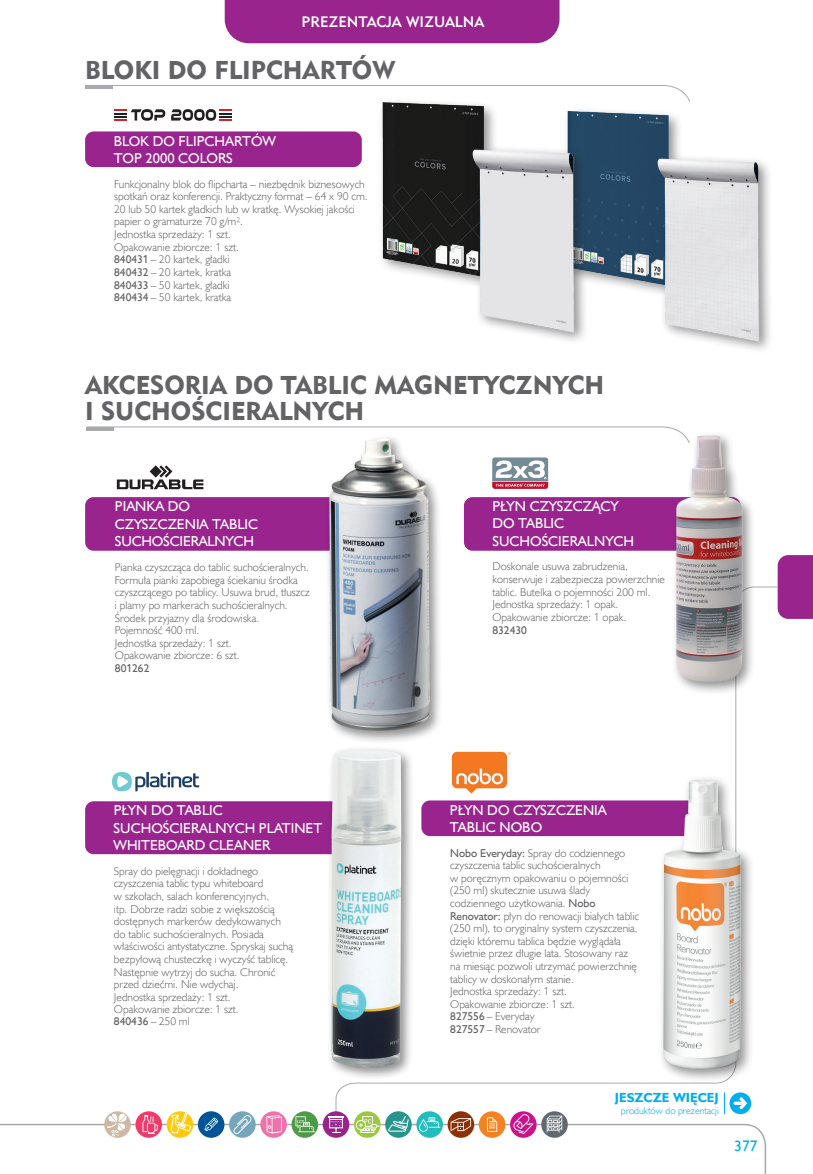
<style>
.page{position:relative;width:813px;height:1174px;background:#fff}
.page>*{position:absolute;margin:0;border:0;box-sizing:border-box;transform-origin:0 0}
.SPIS_TRŚCI_OK{font:25.65px/25.5px "Geometric 415 Blk EU";color:#636366}
.Rozdziały_nie_do_spisu{font:25.65px "Geometric 415 Blk EU";color:#636366}
.t1{font:15.3px "Humanst 521 EU";color:#00aeef}
.t2{font:15.15px "Geometric 415 Md EU";color:#fff}
.opis_produktów{font:14.4px/17.2px "Humanst 521 EU";color:#fff}
.Nazwa_modułu_A{font:14.4px/17.2px "Humanst 521 EU";color:#fff}
.Nazwa_modułu_B{font:14.4px "Humanst 521 EU";color:#fff}
.Nazwa_modułu_C{font:14.4px "Humanst 521 EU";color:#fff}
.t3{font:700 13.2px "Humanst 521 EU";color:#00aeef}
.opis_produktów-2{font:11.4px/12.6px "Humanst 521 Lt EU";color:#636366}
.opis_produktów-3{font:11.4px "Humanst 521 EU";color:#636366}
.t4{font:9.9px "Humanst 521 Lt EU";color:#00aeef}
.s1{font-family:"Humanst 521 EU"}
.s2{font-family:"Humanst 521 Lt EU"}
</style>
<div class="page">
<div style="left:224px;top:0;width:335px;height:43px;background:#99248e"></div>
<svg style="left:85px;top:85px;width:605px;height:17px"></svg>
<hr style="left:85px;top:86px;width:28px;height:3px;background:#a8a9ad">
<svg style="left:0;top:1123px;width:766px;height:51px"></svg>
<div style="left:777px;top:555px;width:35px;height:64px;background:#99248e"></div>
<svg style="left:335px;top:586px;width:443px;height:529px"></svg>
<div style="left:416px;top:1111px;width:26px;height:26px;background:#21bdbd;border-radius:50%"></div>
<svg style="left:419px;top:1117px;width:21px;height:14px"></svg>
<div style="left:510px;top:1111px;width:26px;height:26px;background:#cf108c;border-radius:50%"></div>
<svg style="left:513px;top:1114px;width:20px;height:20px"></svg>
<div style="left:478px;top:1111px;width:27px;height:26px;background:#f58220;border-radius:50%"></div>
<svg style="left:487px;top:1117px;width:10px;height:14px"></svg>
<svg style="left:447px;top:1111px;width:27px;height:26px"></svg>
<svg style="left:450px;top:1118px;width:21px;height:13px"></svg>
<div style="left:354px;top:1111px;width:26px;height:26px;background:#99ca3b;border-radius:50%"></div>
<div style="left:355px;top:1120px;width:11px;height:10px;border:1px solid #fff;border-radius:50%"></div>
<svg style="left:359px;top:1115px;width:21px;height:18px"></svg>
<div style="left:322px;top:1111px;width:27px;height:26px;background:#99248e;border-radius:50%"></div>
<svg style="left:328px;top:1115px;width:15px;height:18px"></svg>
<svg style="left:291px;top:1111px;width:27px;height:26px"></svg>
<svg style="left:295px;top:1116px;width:20px;height:16px"></svg>
<svg style="left:260px;top:1111px;width:27px;height:26px"></svg>
<svg style="left:266px;top:1115px;width:15px;height:18px"></svg>
<div style="left:229px;top:1111px;width:26px;height:26px;background:#76a6bc;border-radius:50%"></div>
<svg style="left:233px;top:1114px;width:19px;height:20px"></svg>
<div style="left:198px;top:1111px;width:26px;height:26px;background:#005495;border-radius:50%"></div>
<svg style="left:204px;top:1117px;width:14px;height:14px"></svg>
<svg style="left:385px;top:1111px;width:26px;height:26px"></svg>
<svg style="left:388px;top:1115px;width:20px;height:16px"></svg>
<div style="left:541px;top:1111px;width:26px;height:26px;background:#5f696f;border-radius:50%"></div>
<svg style="left:546px;top:1115px;width:16px;height:17px"></svg>
<svg style="left:167px;top:1111px;width:28px;height:33px"></svg>
<div style="left:135px;top:1111px;width:27px;height:26px;background:#ef3b6b;border-radius:50%"></div>
<svg style="left:142px;top:1115px;width:16px;height:18px"></svg>
<svg style="left:104px;top:1111px;width:27px;height:26px"></svg>
<svg style="left:107px;top:1113px;width:19px;height:23px"></svg>
<svg style="left:729px;top:1092px;width:21px;height:22px"></svg>
<svg style="left:733px;top:1097px;width:13px;height:12px"></svg>
<svg style="left:723px;top:1092px;width:1px;height:22px"></svg>
<div style="left:562px;top:106px;width:211px;height:248px;background:#231f20;opacity:.5"></div>
<img style="left:588px;top:106px;width:185px;height:239px">
<div style="left:377px;top:97px;width:211px;height:249px;background:#fff"></div>
<img style="left:354px;top:98px;width:239px;height:238px">
<div style="left:85px;top:131px;width:276px;height:36px;background:#99248e;border-radius:9px"></div>
<svg style="left:115px;top:109px;width:117px;height:12px"></svg>
<svg style="left:86px;top:426px;width:592px;height:5px"></svg>
<hr style="left:87px;top:427px;width:27px;height:3px;background:#a8a9ad">
<svg style="left:117px;top:465px;width:86px;height:24px"></svg>
<div style="left:85px;top:497px;width:251px;height:54px;background:#99248e;border-radius:9px"></div>
<div style="left:324px;top:433px;width:119px;height:311px;background:#231f20;opacity:.5"></div>
<img style="left:329px;top:438px;width:100px;height:293px">
<div style="left:463px;top:497px;width:277px;height:54px;background:#99248e;border-radius:9px"></div>
<svg style="left:492px;top:457px;width:56px;height:32px"></svg>
<div style="left:671px;top:430px;width:84px;height:266px;background:#231f20;opacity:.5"></div>
<img style="left:676px;top:435px;width:65px;height:247px">
<div style="left:421px;top:800px;width:285px;height:36px;background:#99248e;border-radius:9px"></div>
<img style="left:451px;top:751px;width:59px;height:42px">
<div style="left:657px;top:774px;width:98px;height:309px;background:#231f20;opacity:.5"></div>
<img style="left:662px;top:779px;width:78px;height:290px">
<div style="left:85px;top:801px;width:264px;height:53px;background:#99248e;border-radius:9px"></div>
<div style="left:326px;top:745px;width:88px;height:336px;background:#231f20;opacity:.5"></div>
<img style="left:331px;top:750px;width:70px;height:318px">
<svg style="left:112px;top:772px;width:87px;height:19px"></svg>
<h3 class="t2" style="left:301px;top:12px;width:184px">PREZENTACJA WIZUALNA</h3>
<p class="Rozdziały_nie_do_spisu" style="left:85px;top:54px;width:311px">BLOKI DO FLIPCHARTÓW</p>
<p class="Nazwa_modułu_A" style="left:114px;top:132px;width:164px">BLOK DO FLIPCHARTÓW<br>TOP 2000 COLORS</p>
<p class="opis_produktów-2" style="left:114px;top:177px;width:255px">Funkcjonalny blok do flipcharta – niezbędnik biznesowych spotkań oraz konferencji. Praktyczny format – 64 x 90 cm.<br>20 lub 50 kartek gładkich lub w kratkę. Wysokiej jakości papier o gramaturze 70 g/m².</p>
<p class="opis_produktów-2" style="left:114px;top:228px;width:118px">Jednostka sprzedaży: 1 szt.</p>
<p class="opis_produktów-2" style="left:114px;top:240px;width:126px">Opakowanie zbiorcze: 1 szt.</p>
<p class="opis_produktów-2" style="left:114px;top:252px;width:117px"><span class="s1">840431</span> – 20 kartek, gładki</p>
<p class="opis_produktów-2" style="left:114px;top:265px;width:118px"><span class="s1">840432</span> – 20 kartek, kratka</p>
<p class="opis_produktów-2" style="left:114px;top:278px;width:117px"><span class="s1">840433</span> – 50 kartek, gładki</p>
<p class="opis_produktów-2" style="left:114px;top:291px;width:118px"><span class="s1">840434</span> – 50 kartek, kratka</p>
<p class="SPIS_TRŚCI_OK" style="left:85px;top:372px;width:520px">AKCESORIA DO TABLIC MAGNETYCZNYCH<br>I SUCHOŚCIERALNYCH</p>
<p class="opis_produktów" style="left:115px;top:498px;width:145px">PIANKA DO<br>CZYSZCZENIA TABLIC<br>SUCHOŚCIERALNYCH</p>
<p class="opis_produktów-2" style="left:115px;top:561px;width:196px">Pianka czyszcząca do tablic suchościeralnych.<br>Formuła pianki zapobiega ściekaniu środka czyszczącego po tablicy. Usuwa brud, tłuszcz i plamy po markerach suchościeralnych.</p>
<p class="opis_produktów-2" style="left:115px;top:611px;width:146px">Środek przyjazny dla środowiska.<br>Pojemność 400 ml.</p>
<p class="opis_produktów-2" style="left:115px;top:636px;width:118px">Jednostka sprzedaży: 1 szt.</p>
<p class="opis_produktów-2" style="left:115px;top:649px;width:126px">Opakowanie zbiorcze: 6 szt.</p>
<p class="opis_produktów-3" style="left:115px;top:661px;width:36px">801262</p>
<p class="opis_produktów" style="left:492px;top:497px;width:143px">PŁYN CZYSZCZĄCY<br>DO TABLIC<br>SUCHOŚCIERALNYCH</p>
<p class="opis_produktów-2" style="left:492px;top:560px;width:174px">Doskonale usuwa zabrudzenia, konserwuje i zabezpiecza powierzchnie tablic. Butelka o pojemności 200 ml.<br>Jednostka sprzedaży: 1 opak.</p>
<p class="opis_produktów-2" style="left:492px;top:610px;width:135px">Opakowanie zbiorcze: 1 opak.</p>
<p class="opis_produktów-3" style="left:492px;top:623px;width:36px">832430</p>
<p class="Nazwa_modułu_A" style="left:114px;top:802px;width:111px">PŁYN DO TABLIC</p>
<p class="Nazwa_modułu_B" style="left:114px;top:819px;width:210px">SUCHOŚCIERALNYCH PLATINET</p>
<p class="Nazwa_modułu_C" style="left:114px;top:836px;width:158px">WHITEBOARD CLEANER</p>
<p class="opis_produktów-2" style="left:114px;top:864px;width:180px">Spray do pielęgnacji i dokładnego czyszczenia tablic typu whiteboard<br>w szkołach, salach konferencyjnych,<br>itp. Dobrze radzi sobie z większością dostępnych markerów dedykowanych do tablic suchościeralnych. Posiada właściwości antystatyczne. Spryskaj suchą bezpyłową chusteczkę i wyczyść tablicę.<br>Następnie wytrzyj do sucha. Chronić przed dziećmi. Nie wdychaj.</p>
<p class="opis_produktów-2" style="left:114px;top:990px;width:118px">Jednostka sprzedaży: 1 szt.</p>
<p class="opis_produktów-2" style="left:114px;top:1003px;width:126px">Opakowanie zbiorcze: 1 szt.</p>
<p class="opis_produktów-3" style="left:114px;top:1014px;width:77px">840436 <span class="s2">– 250 ml</span></p>
<p class="Nazwa_modułu_A" style="left:449px;top:801px;width:158px">PŁYN DO CZYSZCZENIA<br>TABLIC NOBO</p>
<p class="opis_produktów-2" style="left:450px;top:846px;width:190px"><span class="s1">Nobo Everyday:</span> Spray do codziennego czyszczenia tablic suchościeralnych<br>w poręcznym opakowaniu o pojemności (250 ml) skutecznie usuwa ślady codziennego użytkowania. <span class="s1">Nobo Renovator:</span> płyn do renowacji białych tablic (250 ml), to oryginalny system czyszczenia, dzięki któremu tablica będzie wyglądała świetnie przez długie lata. Stosowany raz na miesiąc pozwoli utrzymać powierzchnię tablicy w doskonałym stanie.</p>
<p class="opis_produktów-2" style="left:450px;top:985px;width:118px">Jednostka sprzedaży: 1 szt.</p>
<p class="opis_produktów-2" style="left:450px;top:997px;width:126px">Opakowanie zbiorcze: 1 szt.</p>
<p class="opis_produktów-2" style="left:450px;top:1009px;width:86px"><span class="s1">827556</span> – Everyday</p>
<p class="opis_produktów-2" style="left:450px;top:1022px;width:92px"><span class="s1">827557</span> – Renovator</p>
<p class="t3" style="left:614px;top:1089px;width:105px">JESZCZE WIĘCEJ</p>
<p class="t4" style="left:620px;top:1104px;width:99px">produktów do prezentacji</p>
<h2 class="t1" style="left:734px;top:1136px;width:25px">377</h2>
</div>
